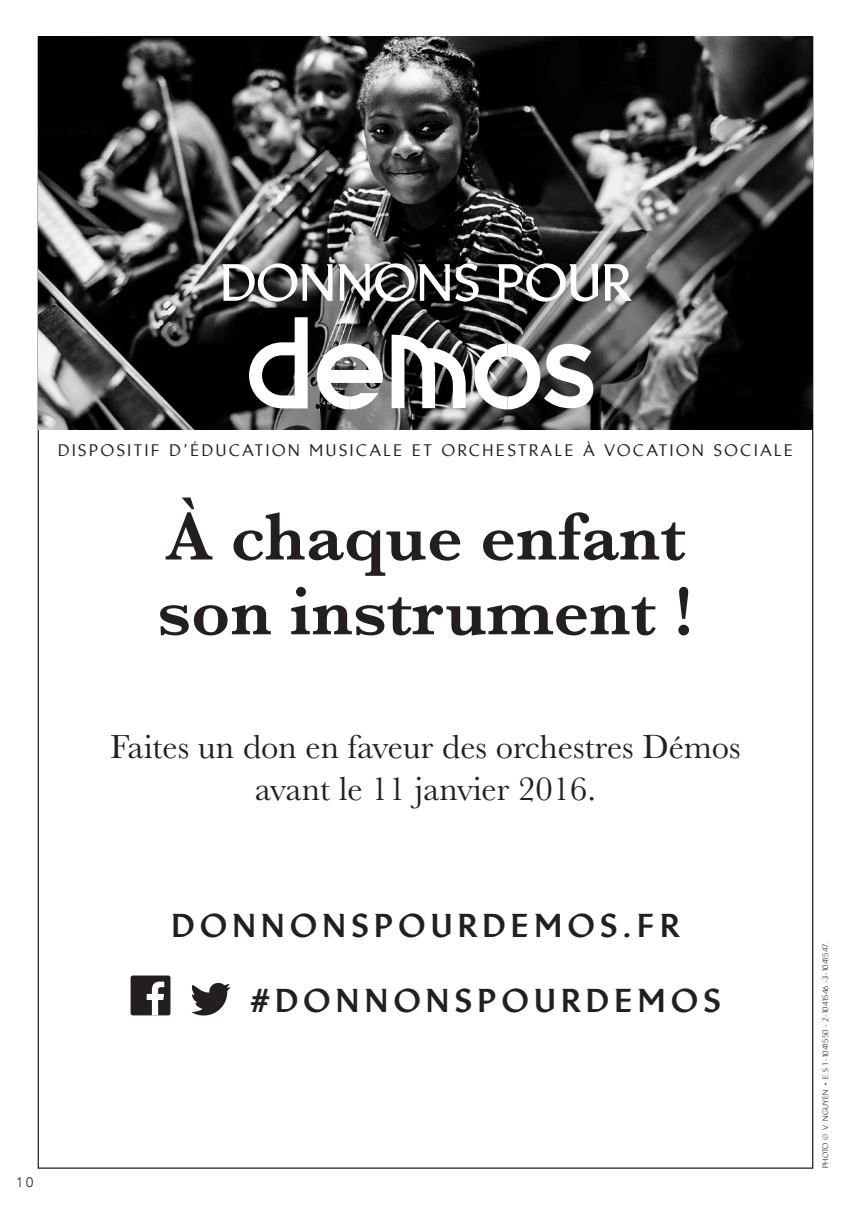
<style>
.page{position:relative;width:851px;height:1205px;background:#fff}
.page>*{position:absolute;margin:0;border:0;box-sizing:border-box;transform-origin:0 0}
.t1{font:600 70px/74.8px "Baskerville MT Pro";color:#231f20}
.t2{font:700 50.25px "Brewery Com";letter-spacing:.015em;color:#fff}
.t3{font:34.75px/41.5px "Baskerville MT Pro";color:#231f20;text-align:center}
.t4{font:800 31.5px "Brewery Com";letter-spacing:.19em;color:#231f20}
.t5{font:500 16px "Brewery Com";letter-spacing:.17em;color:#231f20}
.t6{font:300 13.75px "Avenir";color:#231f20}
.t7{font:7.5px "Brewery Com";letter-spacing:.05em;color:#231f20}
</style>
<div class="page">
<img style="left:38px;top:37px;width:774px;height:392px">
<div style="left:130px;top:975px;width:40px;height:40px;background:#231f20;border-radius:2px"></div>
<svg style="left:147px;top:981px;width:17px;height:34px"></svg>
<svg style="left:191px;top:982px;width:39px;height:34px"></svg>
<svg style="left:249px;top:317px;width:58px;height:91px"></svg>
<svg style="left:317px;top:343px;width:66px;height:66px"></svg>
<svg style="left:391px;top:335px;width:74px;height:73px"></svg>
<svg style="left:474px;top:343px;width:119px;height:66px"></svg>
<h2 class="t2" style="left:220px;top:253px;width:412px">DONNONS POUR</h2>
<p class="t5" style="left:58px;top:441px;width:736px">DISPOSITIF D’ÉDUCATION MUSICALE ET ORCHESTRALE À VOCATION SOCIALE</p>
<h1 class="t1" style="left:157px;top:499px;width:537px">À chaque enfant son instrument !</h1>
<p class="t3" style="left:110px;top:726px;width:632px">Faites un don en faveur des orchestres Démos avant le 11 janvier 2016.</p>
<p class="t6" style="left:16px;top:1174px;width:19px">10</p>
<p class="t4" style="left:172px;top:906px;width:508px">DONNONSPOURDEMOS.FR</p>
<p class="t4" style="left:251px;top:982px;width:470px">#DONNONSPOURDEMOS</p>
<p class="t7" style="left:821px;top:1168px;width:228px;rotate:-90deg">PHOTO © V. NGUYEN • E.S 1-1041550 - 2-1041546 -3-1041547.</p>
</div>
